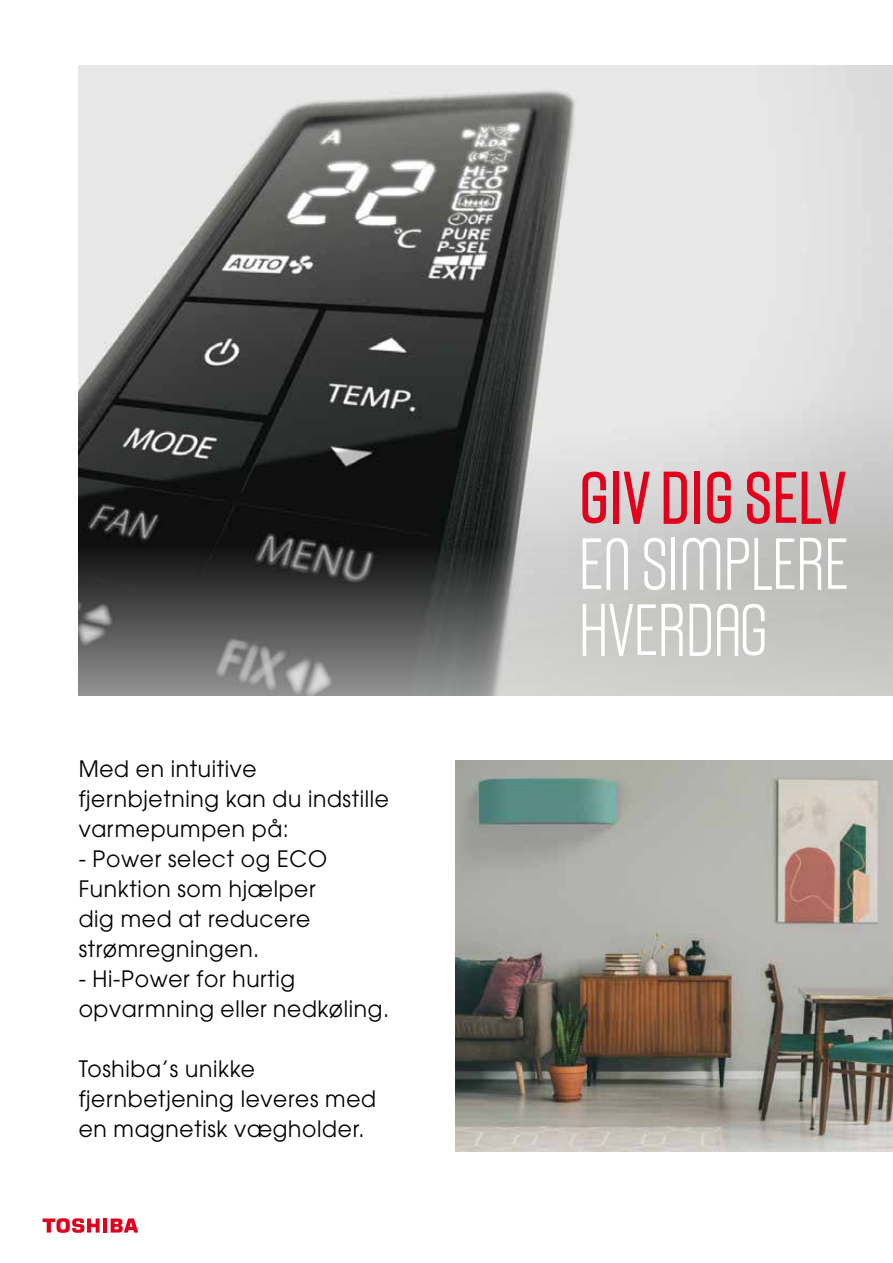
<style>
.page{position:relative;width:893px;height:1263px;background:#fff}
.page>*{position:absolute;margin:0;border:0;box-sizing:border-box;transform-origin:0 0}
.t1{font:73.5px/66px "Norway";letter-spacing:-.02em;color:#fff}
.t2{font:700 73.5px "Norway";letter-spacing:-.02em;color:#e2001a}
.t3{font:22.5px/30px "ITC Avant Garde Pro";letter-spacing:.03em;color:#000}
</style>
<div class="page">
<hr style="left:103px;top:1218px;width:4px;height:14px;background:#e2001a">
<svg style="left:111px;top:1218px;width:27px;height:14px"></svg>
<svg style="left:43px;top:1218px;width:57px;height:15px"></svg>
<img style="left:79px;top:66px;width:814px;height:629px">
<img style="left:456px;top:761px;width:437px;height:390px">
<p class="t3" style="left:79px;top:754px;width:312px">Med en intuitive fjernbjetning kan du indstille varmepumpen på:</p>
<p class="t3" style="left:79px;top:844px;width:250px">- Power select og ECO<br>Funktion som hjælper dig med at reducere strømregningen.</p>
<p class="t3" style="left:79px;top:964px;width:312px">- Hi-Power for hurtig opvarmning eller nedkøling.</p>
<p class="t3" style="left:79px;top:1054px;width:299px">Toshiba’s unikke fjernbetjening leveres med en magnetisk vægholder.</p>
<h1 class="t2" style="left:578px;top:458px;width:270px">GIV DIG SELV</h1>
<h1 class="t1" style="left:578px;top:533px;width:272px">EN SIMPLERE<br>HVERDAG</h1>
</div>
